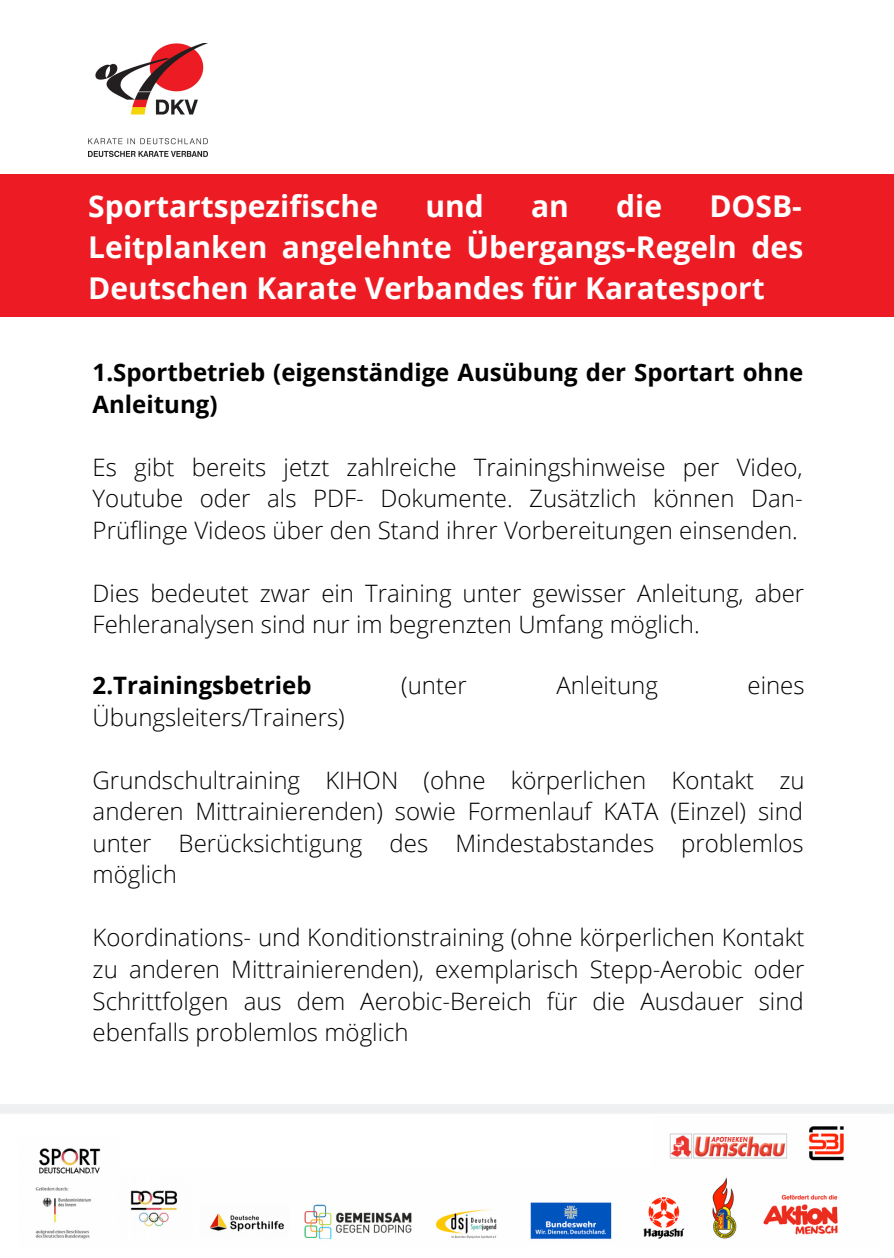
<style>
.page{position:relative;width:894px;height:1258px;background:#fff}
.page>*{position:absolute;margin:0;border:0;box-sizing:border-box;transform-origin:0 0}
.t1{font:700 30px/40.5px "Open Sans";color:#fff;text-align:justify}
.t2{font:300 24px/31.5px "Open Sans";color:#000;text-align:justify}
.t3{font:700 24px/31.5px "Open Sans";color:#000}
</style>
<div class="page">
<img style="left:88px;top:44px;width:120px;height:112px">
<img style="left:35px;top:1126px;width:809px;height:113px">
<div style="left:0;top:174px;width:893px;height:142px;background:#ed1c24"></div>
<div style="left:0;top:1104px;width:893px;height:10px;background:#eff0f2"></div>
<p class="t1" style="left:88px;top:186px;width:291px">Sportartspezifische</p>
<p class="t1" style="left:425px;top:186px;width:60px">und</p>
<p class="t1" style="left:531px;top:186px;width:39px">an</p>
<p class="t1" style="left:616px;top:186px;width:47px">die</p>
<p class="t1" style="left:88px;top:186px;width:716px;text-indent:621px">DOSB-Leitplanken angelehnte Übergangs-Regeln des Deutschen Karate Verbandes für Karatesport</p>
<p class="t3" style="left:93px;top:356px;width:712px">1.Sportbetrieb (eigenständige Ausübung der Sportart ohne<br>Anleitung)</p>
<p class="t2" style="left:93px;top:451px;width:711px">Es gibt bereits jetzt zahlreiche Trainingshinweise per Video, Youtube oder als PDF- Dokumente. Zusätzlich können Dan-Prüflinge Videos über den Stand ihrer Vorbereitungen einsenden.</p>
<p class="t2" style="left:93px;top:577px;width:713px">Dies bedeutet zwar ein Training unter gewisser Anleitung, aber<br>Fehleranalysen sind nur im begrenzten Umfang möglich.</p>
<p class="t3" style="left:93px;top:669px;width:220px">2.Trainingsbetrieb</p>
<p class="t2" style="left:401px;top:669px;width:67px">(unter</p>
<p class="t2" style="left:556px;top:669px;width:103px">Anleitung</p>
<p class="t2" style="left:747px;top:669px;width:59px">eines</p>
<p class="t2" style="left:93px;top:701px;width:253px">Übungsleiters/Trainers)</p>
<p class="t2" style="left:93px;top:764px;width:713px">Grundschultraining KIHON (ohne körperlichen Kontakt zu anderen Mittrainierenden) sowie Formenlauf KATA (Einzel) sind unter Berücksichtigung des Mindestabstandes problemlos möglich</p>
<p class="t2" style="left:93px;top:921px;width:713px">Koordinations- und Konditionstraining (ohne körperlichen Kontakt zu anderen Mittrainierenden), exemplarisch Stepp-Aerobic oder Schrittfolgen aus dem Aerobic-Bereich für die Ausdauer sind ebenfalls problemlos möglich</p>
</div>
